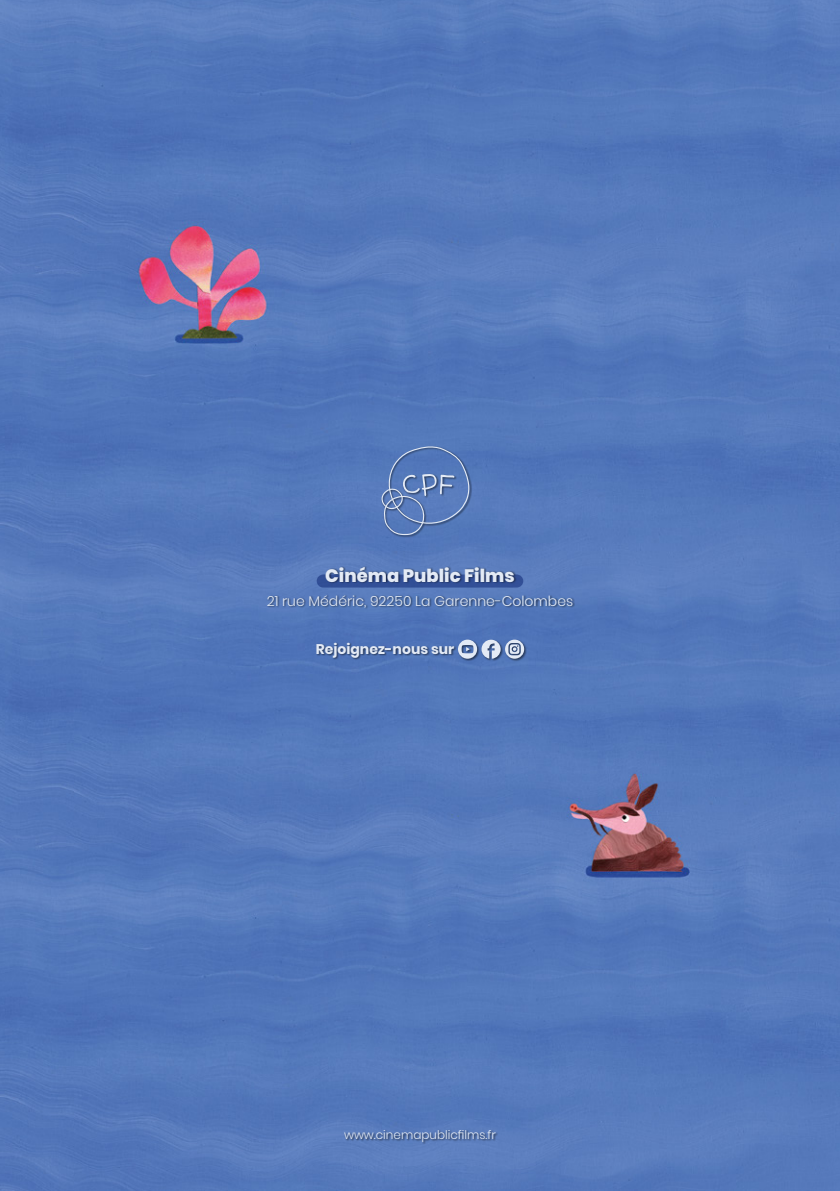
<style>
.page{position:relative;width:840px;height:1191px;background:#fff}
.page>*{position:absolute;margin:0;border:0;box-sizing:border-box;transform-origin:0 0}
.t1{font:800 18px "Poppins";color:#e3eaf5}
.t2{font:300 14px "Poppins";color:#e3eaf5}
.t3{font:700 14px "Poppins";color:#e3eaf5}
.t4{font:300 12px "Poppins";color:#e3eaf5}
</style>
<div class="page">
<img style="left:0;top:0;width:839px;height:1191px">
<div style="left:343px;top:1129px;width:155px;height:15px;background:#000;opacity:.5"></div>
<div style="left:380px;top:445px;width:91px;height:93px;background:#000;opacity:.5"></div>
<svg style="left:381px;top:446px;width:88px;height:89px"></svg>
<div style="left:266px;top:566px;width:308px;height:95px;background:#000;opacity:.5"></div>
<svg style="left:457px;top:639px;width:67px;height:19px"></svg>
<p class="t1" style="left:325px;top:565px;width:191px">Cinéma Public Films</p>
<p class="t2" style="left:266px;top:592px;width:308px">21 rue Médéric, 92250 La Garenne-Colombes</p>
<p class="t3" style="left:315px;top:640px;width:140px">Rejoignez-nous sur</p>
<p class="t4" style="left:344px;top:1127px;width:153px">www.cinemapublicfilms.fr</p>
</div>
